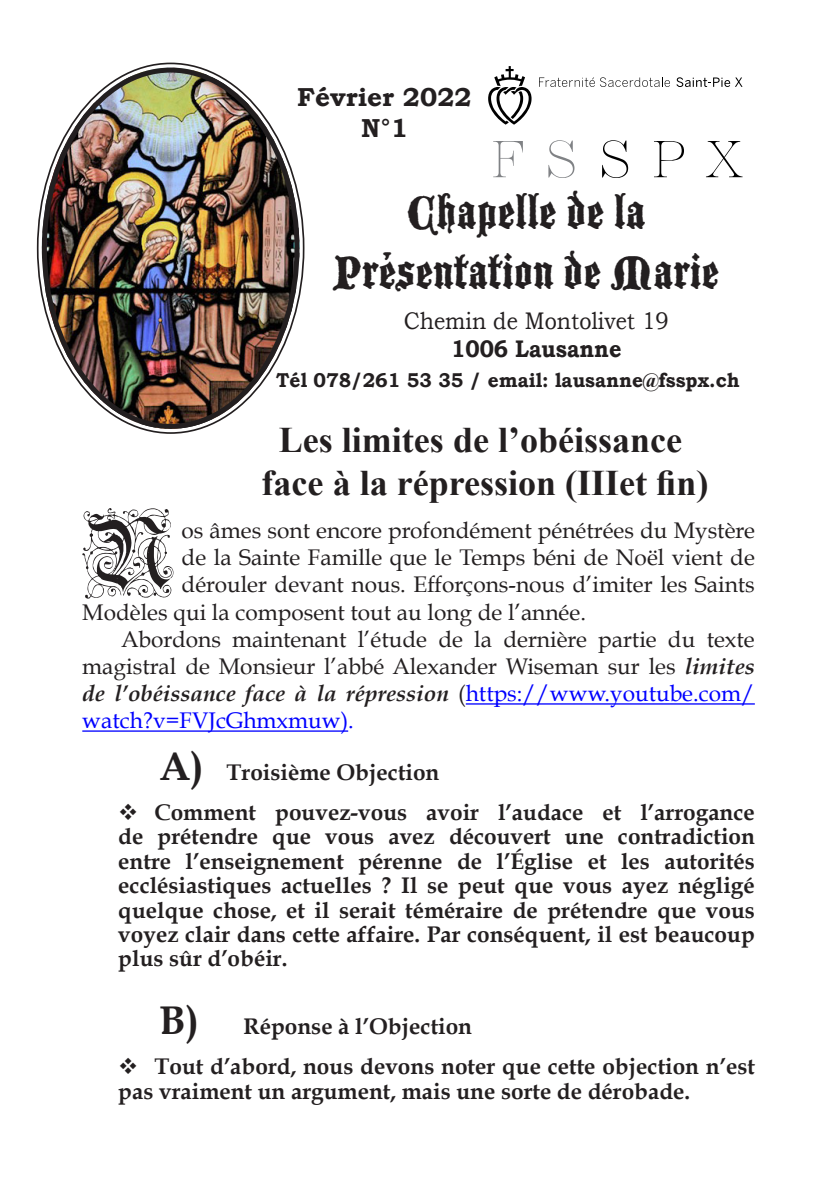
<style>
.page{position:relative;width:840px;height:1191px;background:#fff}
.page>*{position:absolute;margin:0;border:0;box-sizing:border-box;transform-origin:0 0}
.t1{font:90.4px "Feinsliebchen Barock";color:#231f20}
.t2{font:50px/60px "Blackmoor Let Plain";color:#231f20;text-align:center}
.t3{font:700 36px/43.2px "Times New Roman";color:#231f20;text-align:center}
.t4{font:700 26px/31.2px "Bookman Old Style";color:#231f20;text-align:center}
.t5{font:24px "Bookman Old Style";color:#231f20;scale:.9 1}
.t6{font:700 24px "Bookman Old Style";color:#231f20;scale:.9 1}
.t7{font:700 22.6px/24.4px "Book Antiqua";color:#231f20;text-align:justify}
.t8{font:22.6px "Book Antiqua";color:#231f20}
.t9{font:italic 700 22.6px "Book Antiqua";color:#231f20}
.t10{font:22.6px "Book Antiqua";color:#00f}
.t11{font:700 20px "Bookman Old Style";color:#231f20;scale:.95 1}
.s1{font-weight:700;font-style:italic}
.s2{font-weight:400;font-style:normal}
.s3{font-weight:400;font-style:normal;color:#00f}
.s4{font-size:40px}
</style>
<div class="page">
<img style="left:42px;top:68px;width:257px;height:361px">
<hr style="left:465px;top:703px;width:289px;height:1px;background:#00f">
<hr style="left:82px;top:730px;width:266px;height:1px;background:#00f">
<svg style="left:493px;top:141px;width:29px;height:36px"></svg>
<svg style="left:654px;top:141px;width:29px;height:36px"></svg>
<svg style="left:548px;top:140px;width:26px;height:38px"></svg>
<svg style="left:602px;top:140px;width:25px;height:38px"></svg>
<svg style="left:706px;top:141px;width:36px;height:36px"></svg>
<svg style="left:539px;top:77px;width:130px;height:10px"></svg>
<svg style="left:676px;top:77px;width:66px;height:10px"></svg>
<svg style="left:488px;top:66px;width:43px;height:59px"></svg>
<p class="t4" style="left:297px;top:81px;width:176px">Février 2022<br>N°1</p>
<h2 class="t2" style="left:333px;top:182px;width:388px">Chapelle de la<br>Présentation de Marie</h2>
<p class="t5" style="left:403px;top:307px;width:296px">Chemin de Montolivet 19</p>
<p class="t6" style="left:451px;top:335px;width:191px">1006 Lausanne</p>
<p class="t11" style="left:276px;top:368px;width:489px">Tél 078/261 53 35 / email: lausanne@fsspx.ch</p>
<h3 class="t3" style="left:261px;top:417px;width:448px">Les limites de l’obéissance face à la répression (IIIet fin)</h3>
<h1 class="t1" style="left:82px;top:507px;width:92px">N</h1>
<p class="t8" style="left:181px;top:516px;width:574px">os âmes sont encore profondément pénétrées du Mystère</p>
<p class="t8" style="left:181px;top:543px;width:574px">de la Sainte Famille que le Temps béni de Noël vient de</p>
<p class="t8" style="left:181px;top:571px;width:574px">dérouler devant nous. Efforçons-nous d’imiter les Saints</p>
<p class="t8" style="left:82px;top:598px;width:505px">Modèles qui la composent tout au long de l’année.</p>
<p class="t8" style="left:121px;top:625px;width:635px">Abordons maintenant l’étude de la dernière partie du texte</p>
<p class="t8" style="left:82px;top:652px;width:673px">magistral de Monsieur l’abbé Alexander Wiseman sur les <span class="s1">limites</span></p>
<p class="t9" style="left:82px;top:680px;width:673px">de l’obéissance face à la répression <span class="s2">(</span><span class="s3">https://www.youtube.com/</span></p>
<p class="t10" style="left:82px;top:706px;width:273px">watch?v=FVJcGhmxmuw).</p>
<p class="t7" style="left:159px;top:760px;width:281px"><span class="s4">A)</span> Troisième Objection</p>
<p class="t7" style="left:118px;top:800px;width:637px">❖ Comment pouvez-vous avoir l’audace et l’arrogance de prétendre que vous avez découvert une contradiction entre l’enseignement pérenne de l’Église et les autorités ecclésiastiques actuelles ? Il se peut que vous ayez négligé quelque chose, et il serait téméraire de prétendre que vous voyez clair dans cette affaire. Par conséquent, il est beaucoup plus sûr d’obéir.</p>
<p class="t7" style="left:159px;top:1014px;width:314px"><span class="s4">B)</span> Réponse à l’Objection</p>
<p class="t7" style="left:118px;top:1054px;width:637px">❖ Tout d’abord, nous devons noter que cette objection n’est pas vraiment un argument, mais une sorte de dérobade.</p>
</div>
